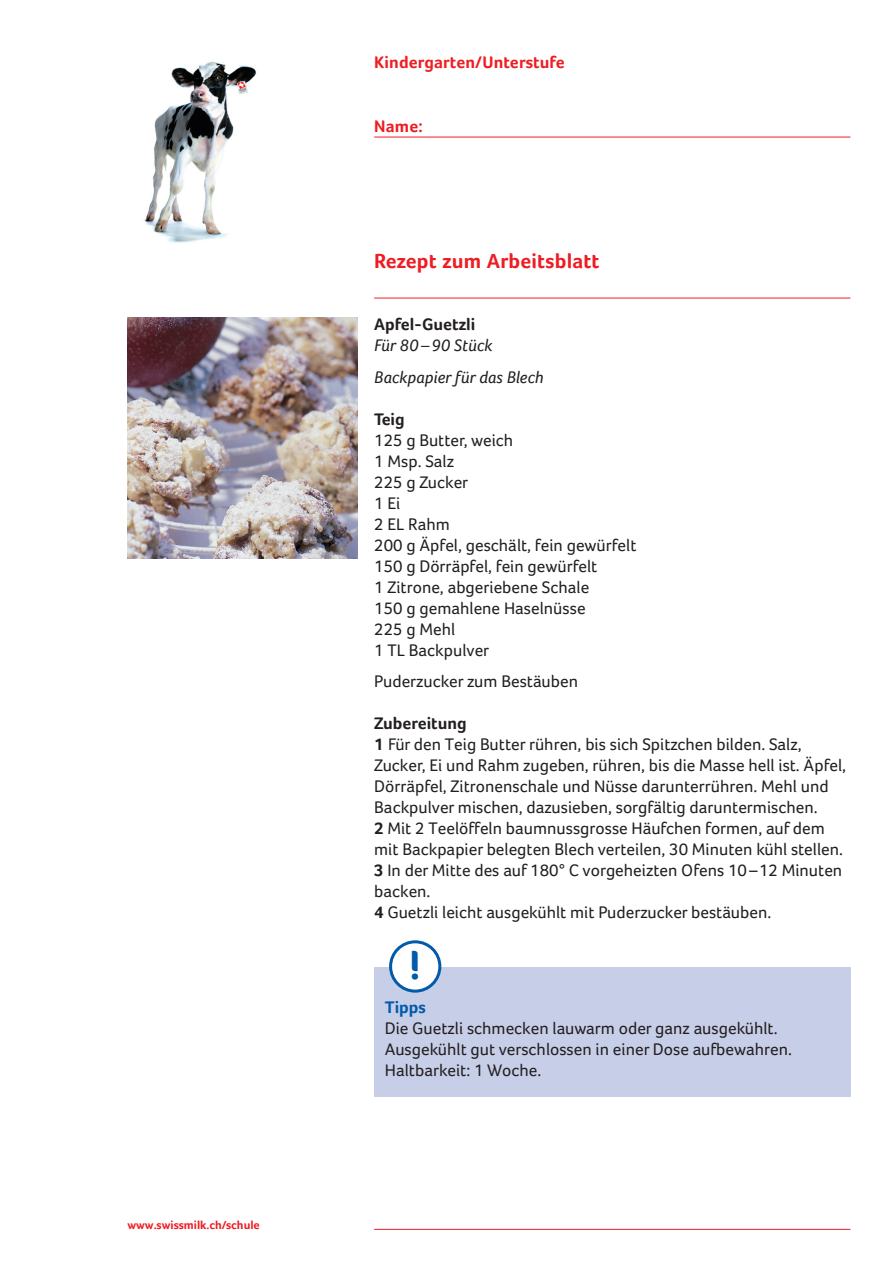
<style>
.page{position:relative;width:893px;height:1263px;background:#fff}
.page>*{position:absolute;margin:0;border:0;box-sizing:border-box;transform-origin:0 0}
.t1{font:700 42px "Foco";color:#015aaa}
.t2{font:700 21px "Foco";letter-spacing:.01em;color:#ee1d23}
.t3{font:17.25px/21px "Foco";color:#231f20}
.t4{font:italic 17.25px/31.5px "Foco";color:#231f20}
.t5{font:700 17.25px "Foco";letter-spacing:.01em;color:#ee1d23}
.t6{font:700 17.25px "Foco";color:#231f20}
.t7{font:700 17.25px "Foco";color:#015aaa}
.t8{font:700 12px "Foco";color:#ee1d23}
.s1{font-weight:700}
</style>
<div class="page">
<hr style="left:374px;top:137px;width:476px;height:1px;background:#ee1d23">
<hr style="left:374px;top:298px;width:476px;height:1px;background:#ee1d23">
<hr style="left:374px;top:1229px;width:476px;height:1px;background:#ee1d23">
<img style="left:143px;top:61px;width:113px;height:182px">
<img style="left:128px;top:318px;width:229px;height:240px">
<div style="left:374px;top:967px;width:476px;height:130px;background:#c7cee8"></div>
<div style="left:391px;top:942px;width:49px;height:49px;background:#fff;border-radius:50%"></div>
<div style="left:389px;top:940px;width:52px;height:52px;border:3px solid #015aaa;border-radius:50%"></div>
<p class="t8" style="left:128px;top:1218px;width:134px">www.swissmilk.ch/schule</p>
<p class="t5" style="left:374px;top:52px;width:192px">Kindergarten/Unterstufe</p>
<p class="t5" style="left:374px;top:116px;width:50px">Name:</p>
<p class="t2" style="left:374px;top:248px;width:227px">Rezept zum Arbeitsblatt</p>
<p class="t6" style="left:374px;top:314px;width:103px">Apfel-Guetzli</p>
<p class="t4" style="left:374px;top:329px;width:171px">Für 80–90 Stück<br>Backpapier für das Blech</p>
<p class="t6" style="left:374px;top:409px;width:32px">Teig</p>
<p class="t3" style="left:374px;top:429px;width:264px">125 g Butter, weich<br>1 Msp. Salz<br>225 g Zucker<br>1 Ei<br>2 EL Rahm<br>200 g Äpfel, geschält, fein gewürfelt<br>150 g Dörräpfel, fein gewürfelt<br>1 Zitrone, abgeriebene Schale<br>150 g gemahlene Haselnüsse<br>225 g Mehl<br>1 TL Backpulver</p>
<p class="t3" style="left:374px;top:671px;width:205px">Puderzucker zum Bestäuben</p>
<p class="t3" style="left:374px;top:713px;width:473px"><span class="s1">Zubereitung<br>1</span> Für den Teig Butter rühren, bis sich Spitzchen bilden. Salz, Zucker, Ei und Rahm zugeben, rühren, bis die Masse hell ist. Äpfel, Dörräpfel, Zitronenschale und Nüsse darunterrühren. Mehl und Backpulver mischen, dazusieben, sorgfältig daruntermischen.<br><span class="s1">2</span> Mit 2 Teelöffeln baumnussgrosse Häufchen formen, auf dem mit Backpapier belegten Blech verteilen, 30 Minuten kühl stellen.<br><span class="s1">3</span> In der Mitte des auf 180° C vorgeheizten Ofens 10–12 Minuten backen.<br><span class="s1">4</span> Guetzli leicht ausgekühlt mit Puderzucker bestäuben.</p>
<h1 class="t1" style="left:409px;top:940px;width:13px">!</h1>
<p class="t7" style="left:385px;top:997px;width:43px">Tipps</p>
<p class="t3" style="left:385px;top:1018px;width:409px">Die Guetzli schmecken lauwarm oder ganz ausgekühlt.<br>Ausgekühlt gut verschlossen in einer Dose aufbewahren.<br>Haltbarkeit: 1 Woche.</p>
</div>
